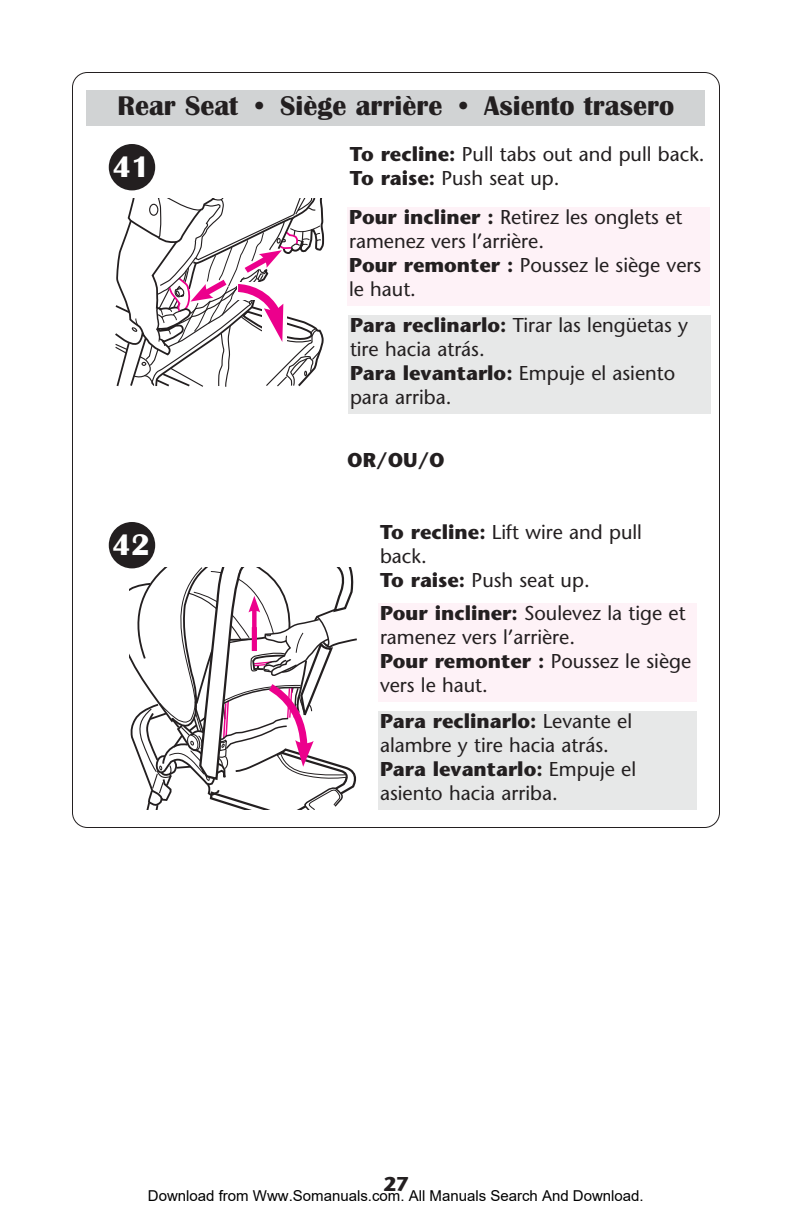
<style>
.page{position:relative;width:792px;height:1224px;background:#fff}
.page>*{position:absolute;margin:0;border:0;box-sizing:border-box;transform-origin:0 0}
.t1{font:700 30.8px "Britannic";color:#fff}
.t2{font:700 28px "Britannic";color:#231f20}
.t3{font:20px/24px "Stone Sans";color:#231f20}
.t4{font:700 20px "Stone Sans";color:#231f20}
.t5{font:15px "Arial";color:#000}
.s1{font-weight:700}
</style>
<div class="page">
<svg style="left:130px;top:567px;width:227px;height:243px"></svg>
<div style="left:378px;top:711px;width:319px;height:99px;background:#e7e8e8"></div>
<div style="left:378px;top:603px;width:319px;height:99px;background:#fef2f7"></div>
<div style="left:109px;top:522px;width:46px;height:46px;background:#231f20;border-radius:50%"></div>
<div style="left:87px;top:90px;width:618px;height:36px;background:#d1d3d4"></div>
<div style="left:348px;top:315px;width:363px;height:99px;background:#e7e8e8"></div>
<div style="left:347px;top:207px;width:363px;height:99px;background:#fef2f7"></div>
<div style="left:109px;top:144px;width:46px;height:46px;background:#231f20;border-radius:50%"></div>
<svg style="left:115px;top:198px;width:210px;height:189px"></svg>
<h2 class="t2" style="left:117px;top:96px;width:558px">Rear Seat • Siège arrière • Asiento trasero</h2>
<p class="t3" style="left:350px;top:144px;width:356px"><span class="s1">To recline:</span> Pull tabs out and pull back.<br><span class="s1">To raise:</span> Push seat up.</p>
<h1 class="t1" style="left:112px;top:156px;width:39px">41</h1>
<p class="t3" style="left:349px;top:207px;width:354px"><span class="s1">Pour incliner :</span> Retirez les onglets et ramenez vers l’arrière.<br><span class="s1">Pour remonter :</span> Poussez le siège vers le haut.</p>
<p class="t3" style="left:350px;top:315px;width:340px"><span class="s1">Para reclinarlo:</span> Tirar las lengüetas y tire hacia atrás.<br><span class="s1">Para levantarlo:</span> Empuje el asiento para arriba.</p>
<h1 class="t1" style="left:112px;top:534px;width:39px">42</h1>
<p class="t4" style="left:347px;top:452px;width:99px">OR/OU/O</p>
<p class="t3" style="left:380px;top:522px;width:263px"><span class="s1">To recline:</span> Lift wire and pull back.<br><span class="s1">To raise:</span> Push seat up.</p>
<p class="t3" style="left:380px;top:603px;width:313px"><span class="s1">Pour incliner:</span> Soulevez la tige et ramenez vers l’arrière.<br><span class="s1">Pour remonter :</span> Poussez le siège vers le haut.</p>
<p class="t3" style="left:380px;top:711px;width:258px"><span class="s1">Para reclinarlo:</span> Levante el alambre y tire hacia atrás.<br><span class="s1">Para levantarlo:</span> Empuje el asiento hacia arriba.</p>
<p class="t4" style="left:383px;top:1176px;width:27px">27</p>
<p class="t5" style="left:148px;top:1187px;width:497px">Download from Www.Somanuals.com. All Manuals Search And Download.</p>
</div>
